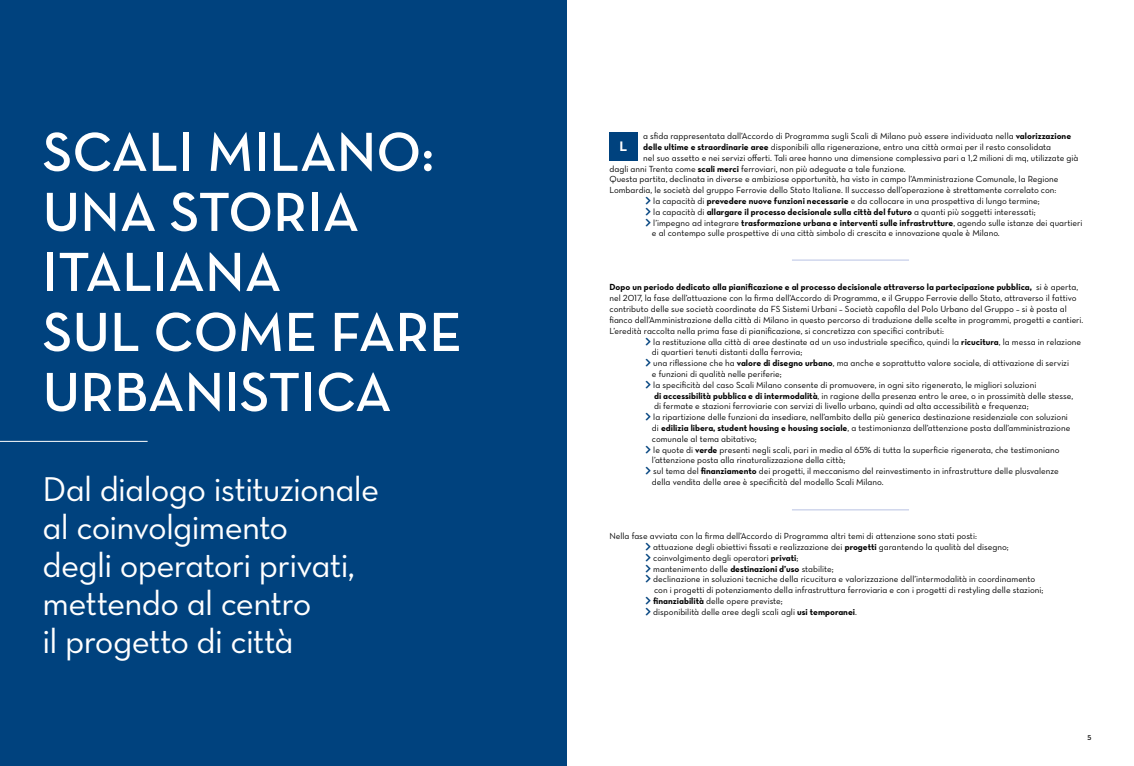
<style>
.page{position:relative;width:1134px;height:766px;background:#fff}
.page>*{position:absolute;margin:0;border:0;box-sizing:border-box;transform-origin:0 0}
.t1{font:56px/60px "Neutra Text Demi Alt";color:#fff}
.t2{font:35px/38px "Neutra Text Book Alt";letter-spacing:-.02em;color:#fff}
.t3{font:14px "Neutra Text Bold Alt";color:#fff}
.t4{font:9px/10.8px "Neutra Text Book Alt";color:#000}
.t5{font:9px "Neutra Text Bold Alt";color:#000}
.t6{font:7px "Neutra Text Demi Alt";color:#000}
.s1{font-family:"Neutra Text Bold Alt"}
.s2{font-family:"Neutra Text Book Alt"}
</style>
<div class="page">
<div style="left:0;top:0;width:567px;height:765px;background:#00427e"></div>
<hr style="left:0;top:440px;width:148px;height:1px;background:#fff">
<div style="left:609px;top:132px;width:29px;height:28px;background:#00427e"></div>
<hr style="left:792px;top:259px;width:117px;height:1px;background:#b8c2e4">
<hr style="left:792px;top:509px;width:117px;height:1px;background:#b8c2e4">
<h1 class="t1" style="left:43px;top:121px;width:421px">SCALI MILANO:<br>UNA STORIA<br>ITALIANA<br>SUL COME FARE<br>URBANISTICA</h1>
<h2 class="t2" style="left:43px;top:469px;width:338px">Dal dialogo istituzionale al coinvolgimento<br>degli operatori privati, mettendo al centro<br>il progetto di città</h2>
<p class="t4" style="left:643px;top:130px;width:429px">a sfida rappresentata dall’Accordo di Programma sugli Scali di Milano può essere individuata nella <span class="s1">valorizzazione</span></p>
<p class="t4" style="left:643px;top:141px;width:409px"><span class="s1">delle ultime e straordinarie aree</span> disponibili alla rigenerazione, entro una città ormai per il resto consolidata</p>
<p class="t4" style="left:643px;top:152px;width:437px">nel suo assetto e nei servizi offerti. Tali aree hanno una dimensione complessiva pari a 1,2 milioni di mq, utilizzate già</p>
<p class="t4" style="left:609px;top:163px;width:298px">dagli anni Trenta come <span class="s1">scali merci</span> ferroviari, non più adeguate a tale funzione.</p>
<p class="t4" style="left:609px;top:174px;width:451px">Questa partita, declinata in diverse e ambiziose opportunità, ha visto in campo l’Amministrazione Comunale, la Regione</p>
<p class="t4" style="left:609px;top:184px;width:448px">Lombardia, le società del gruppo Ferrovie dello Stato Italiane. Il successo dell’operazione è strettamente correlato con:</p>
<p class="t4" style="left:653px;top:195px;width:388px">la capacità di <span class="s1">prevedere nuove funzioni necessarie</span> e da collocare in una prospettiva di lungo termine;</p>
<p class="t5" style="left:653px;top:206px;width:384px"><span class="s2">la capacità di</span> allargare il processo decisionale sulla città del futuro <span class="s2">a quanti più soggetti interessati;</span></p>
<p class="t4" style="left:652px;top:217px;width:432px">l’impegno ad integrare <span class="s1">trasformazione urbana e interventi sulle infrastrutture</span>, agendo sulle istanze dei quartieri e al contempo sulle prospettive di una città simbolo di crescita e innovazione quale è Milano.</p>
<h3 class="t3" style="left:619px;top:138px;width:9px">L</h3>
<p class="t5" style="left:609px;top:282px;width:470px">Dopo un periodo dedicato alla pianificazione e al processo decisionale attraverso la partecipazione pubblica, <span class="s2">si è aperta,</span></p>
<p class="t4" style="left:609px;top:292px;width:469px">nel 2017, la fase dell’attuazione con la firma dell’Accordo di Programma, e il Gruppo Ferrovie dello Stato, attraverso il fattivo</p>
<p class="t4" style="left:609px;top:303px;width:459px">contributo delle sue società coordinate da FS Sistemi Urbani – Società capofila del Polo Urbano del Gruppo – si è posta al</p>
<p class="t4" style="left:609px;top:314px;width:475px">fianco dell’Amministrazione della città di Milano in questo percorso di traduzione delle scelte in programmi, progetti e cantieri.</p>
<p class="t4" style="left:609px;top:325px;width:336px">L’eredità raccolta nella prima fase di pianificazione, si concretizza con specifici contributi:</p>
<p class="t4" style="left:653px;top:336px;width:429px">la restituzione alla città di aree destinate ad un uso industriale specifico, quindi la <span class="s1">ricucitura</span>, la messa in relazione</p>
<p class="t4" style="left:652px;top:346px;width:152px">di quartieri tenuti distanti dalla ferrovia;</p>
<p class="t4" style="left:653px;top:357px;width:417px">una riflessione che ha <span class="s1">valore di disegno urbano</span>, ma anche e soprattutto valore sociale, di attivazione di servizi</p>
<p class="t4" style="left:652px;top:368px;width:131px">e funzioni di qualità nelle periferie;</p>
<p class="t4" style="left:653px;top:379px;width:385px">la specificità del caso Scali Milano consente di promuovere, in ogni sito rigenerato, le migliori soluzioni</p>
<p class="t4" style="left:654px;top:390px;width:421px"><span class="s1">di accessibilità pubblica e di intermodalità</span>, in ragione della presenza entro le aree, o in prossimità delle stesse,</p>
<p class="t4" style="left:654px;top:400px;width:376px">di fermate e stazioni ferroviarie con servizi di livello urbano, quindi ad alta accessibilità e frequenza;</p>
<p class="t4" style="left:653px;top:411px;width:416px">la ripartizione delle funzioni da insediare, nell’ambito della più generica destinazione residenziale con soluzioni</p>
<p class="t4" style="left:652px;top:422px;width:420px">di <span class="s1">edilizia libera, student housing e housing sociale</span>, a testimonianza dell’attenzione posta dall’amministrazione</p>
<p class="t4" style="left:652px;top:433px;width:106px">comunale al tema abitativo;</p>
<p class="t4" style="left:653px;top:444px;width:408px">le quote di <span class="s1">verde</span> presenti negli scali, pari in media al 65% di tutta la superficie rigenerata, che testimoniano</p>
<p class="t4" style="left:652px;top:454px;width:195px">l’attenzione posta alla rinaturalizzazione della città;</p>
<p class="t4" style="left:653px;top:465px;width:407px">sul tema del <span class="s1">finanziamento</span> dei progetti, il meccanismo del reinvestimento in infrastrutture delle plusvalenze</p>
<p class="t4" style="left:652px;top:476px;width:233px">della vendita delle aree è specificità del modello Scali Milano.</p>
<p class="t4" style="left:653px;top:530px;width:392px;text-indent:-44px">Nella fase avviata con la firma dell’Accordo di Programma altri temi di attenzione sono stati posti:<br>attuazione degli obiettivi fissati e realizzazione dei <span class="s1">progetti</span> garantendo la qualità del disegno; coinvolgimento degli operatori <span class="s1">privati</span>;<br>mantenimento delle <span class="s1">destinazioni d’uso</span> stabilite;<br>declinazione in soluzioni tecniche della ricucitura e valorizzazione dell’intermodalità in coordinamento con i progetti di potenziamento della infrastruttura ferroviaria e con i progetti di restyling delle stazioni; <span class="s1">finanziabilità</span> delle opere previste;<br>disponibilità delle aree degli scali agli <span class="s1">usi temporanei</span>.</p>
<p class="t6" style="left:1087px;top:733px;width:5px">5</p>
</div>
